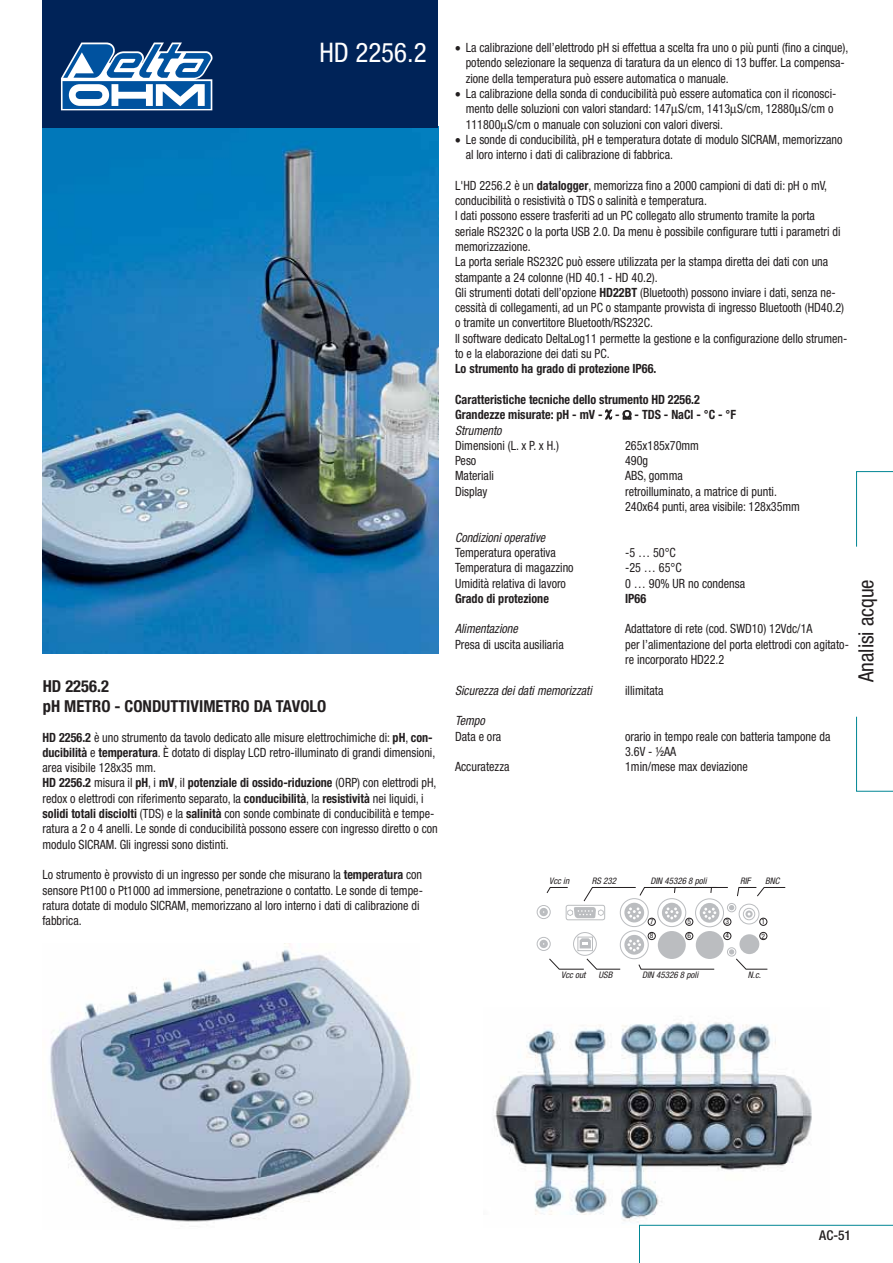
<style>
.page{position:relative;width:893px;height:1263px;background:#fff}
.page>*{position:absolute;margin:0;border:0;box-sizing:border-box;transform-origin:0 0}
.t1{font:condensed 27px "Helvetica Neue LT Std";color:#fff}
.t2{font:condensed 21px "Helvetica Neue LT Std";color:#231f20}
.t3{font:700 condensed 16.5px/19.8px "Helvetica Neue LT Std";color:#231f20}
.t4{font:500 condensed 13.5px "Helvetica Neue LT Std";color:#231f20}
.t5{font:condensed 12.75px/15.3px "Helvetica Neue LT Std";color:#231f20;scale:.95 1}
.t6{font:700 condensed 12.75px/15.3px "Helvetica Neue LT Std";color:#231f20;scale:.95 1}
.t7{font:italic condensed 12.75px "Helvetica Neue LT Std";color:#231f20;scale:.95 1}
.t8{font:italic condensed 9px "Helvetica Neue LT Std";color:#231f20}
.t9{font:condensed 7.5px "Helvetica Neue LT Std";color:#231f20}
.s1{font-weight:700}
</style>
<div class="page">
<svg style="left:856px;top:471px;width:37px;height:321px"></svg>
<img style="left:43px;top:128px;width:395px;height:525px">
<div style="left:43px;top:0;width:395px;height:128px;background:#002358"></div>
<svg style="left:61px;top:43px;width:152px;height:67px;background:#6792bd"></svg>
<img style="left:50px;top:949px;width:364px;height:273px">
<img style="left:493px;top:1022px;width:336px;height:203px">
<svg style="left:639px;top:1225px;width:254px;height:38px"></svg>
<div style="left:620px;top:898px;width:28px;height:29px;border:1px solid #bbbdc0;border-radius:50%"></div>
<div style="left:624px;top:903px;width:20px;height:19px;background:#bbbdc0;border-radius:50%"></div>
<svg style="left:638px;top:964px;width:77px;height:6px"></svg>
<div style="left:727px;top:948px;width:9px;height:8px;border:1px solid #bbbdc0;border-radius:50%"></div>
<div style="left:537px;top:937px;width:13px;height:14px;border:1px solid #bbbdc0;border-radius:50%"></div>
<div style="left:739px;top:904px;width:20px;height:20px;border:1px solid #bbbdc0;border-radius:50%"></div>
<div style="left:657px;top:898px;width:29px;height:29px;border:1px solid #bbbdc0;border-radius:50%"></div>
<div style="left:662px;top:903px;width:20px;height:19px;background:#bbbdc0;border-radius:50%"></div>
<div style="left:695px;top:899px;width:29px;height:28px;border:1px solid #bbbdc0;border-radius:50%"></div>
<svg style="left:700px;top:903px;width:19px;height:20px"></svg>
<div style="left:539px;top:940px;width:9px;height:8px;background:#bbbdc0;border-radius:50%"></div>
<div style="left:696px;top:931px;width:28px;height:28px;background:#bbbdc0;border-radius:50%"></div>
<div style="left:658px;top:931px;width:28px;height:28px;background:#bbbdc0;border-radius:50%"></div>
<div style="left:739px;top:934px;width:20px;height:20px;background:#bbbdc0;border-radius:50%"></div>
<div style="left:537px;top:905px;width:13px;height:14px;border:1px solid #bbbdc0;border-radius:50%"></div>
<div style="left:539px;top:908px;width:9px;height:8px;background:#bbbdc0;border-radius:50%"></div>
<div style="left:759px;top:932px;width:8px;height:8px;border:1px solid #231f20;border-radius:50%"></div>
<div style="left:723px;top:932px;width:8px;height:8px;border:1px solid #231f20;border-radius:50%"></div>
<div style="left:685px;top:932px;width:8px;height:8px;border:1px solid #231f20;border-radius:50%"></div>
<div style="left:648px;top:932px;width:7px;height:8px;border:1px solid #231f20;border-radius:50%"></div>
<div style="left:759px;top:918px;width:8px;height:8px;border:1px solid #231f20;border-radius:50%"></div>
<div style="left:723px;top:918px;width:8px;height:8px;border:1px solid #231f20;border-radius:50%"></div>
<div style="left:685px;top:918px;width:8px;height:8px;border:1px solid #231f20;border-radius:50%"></div>
<div style="left:648px;top:918px;width:7px;height:8px;border:1px solid #231f20;border-radius:50%"></div>
<div style="left:620px;top:931px;width:28px;height:28px;border:1px solid #bbbdc0;border-radius:50%"></div>
<div style="left:624px;top:935px;width:20px;height:20px;background:#bbbdc0;border-radius:50%"></div>
<svg style="left:627px;top:940px;width:14px;height:12px"></svg>
<svg style="left:543px;top:932px;width:78px;height:38px"></svg>
<svg style="left:729px;top:949px;width:39px;height:21px"></svg>
<svg style="left:543px;top:887px;width:243px;height:33px"></svg>
<svg style="left:605px;top:409px;width:7px;height:11px"></svg>
<svg style="left:622px;top:410px;width:9px;height:10px"></svg>
<h1 class="t1" style="left:319px;top:42px;width:109px">HD 2256.2</h1>
<p class="t3" style="left:43px;top:677px;width:285px">HD 2256.2<br>pH METRO - CONDUTTIVIMETRO DA TAVOLO</p>
<p class="t5" style="left:43px;top:730px;width:418px"><span class="s1">HD 2256.2</span> è uno strumento da tavolo dedicato alle misure elettrochimiche di: <span class="s1">pH</span>, <span class="s1">con&shy;ducibilità</span> e <span class="s1">temperatura</span>. È dotato di display LCD retro-illuminato di grandi dimensioni, area visibile 128x35 mm.<br><span class="s1">HD 2256.2</span> misura il <span class="s1">pH</span>, i <span class="s1">mV</span>, il <span class="s1">potenziale di ossido-riduzione</span> (ORP) con elettrodi pH, redox o elettrodi con riferimento separato, la <span class="s1">conducibilità</span>, la <span class="s1">resistività</span> nei liquidi, i <span class="s1">solidi totali disciolti</span> (TDS) e la <span class="s1">salinità</span> con sonde combinate di conducibilità e tempe&shy;ratura a 2 o 4 anelli. Le sonde di conducibilità possono essere con ingresso diretto o con modulo SICRAM. Gli ingressi sono distinti.</p>
<p class="t5" style="left:43px;top:868px;width:402px">Lo strumento è provvisto di un ingresso per sonde che misurano la <span class="s1">temperatura</span> con sensore Pt100 o Pt1000 ad immersione, penetrazione o contatto. Le sonde di tempe&shy;ratura dotate di modulo SICRAM, memorizzano al loro interno i dati di calibrazione di fabbrica.</p>
<p class="t5" style="left:466px;top:41px;width:404px;text-indent:-11px">• La calibrazione dell’elettrodo pH si effettua a scelta fra uno o più punti (fino a cinque), potendo selezionare la sequenza di taratura da un elenco di 13 buffer. La compensa&shy;zione della temperatura può essere automatica o manuale.</p>
<p class="t5" style="left:466px;top:87px;width:392px;text-indent:-11px">• La calibrazione della sonda di conducibilità può essere automatica con il riconosci&shy;mento delle soluzioni con valori standard: 147 S/cm, 1413 S/cm, 12880 S/cm o<br>111800 S/cm o manuale con soluzioni con valori diversi.</p>
<p class="t5" style="left:466px;top:133px;width:398px;text-indent:-11px">• Le sonde di conducibilità, pH e temperatura dotate di modulo SICRAM, memorizzano al loro interno i dati di calibrazione di fabbrica.</p>
<p class="t5" style="left:455px;top:179px;width:415px">L'HD 2256.2 è un <span class="s1">datalogger</span>, memorizza fino a 2000 campioni di dati di: pH o mV, conducibilità o resistività o TDS o salinità e temperatura.<br>I dati possono essere trasferiti ad un PC collegato allo strumento tramite la porta seriale RS232C o la porta USB 2.0. Da menu è possibile configurare tutti i parametri di memorizzazione.<br>La porta seriale RS232C può essere utilizzata per la stampa diretta dei dati con una stampante a 24 colonne (HD 40.1 - HD 40.2).<br>Gli strumenti dotati dell’opzione <span class="s1">HD22BT</span> (Bluetooth) possono inviare i dati, senza ne&shy;cessità di collegamenti, ad un PC o stampante provvista di ingresso Bluetooth (HD40.2) o tramite un convertitore Bluetooth/RS232C.<br>Il software dedicato DeltaLog11 permette la gestione e la configurazione dello strumen&shy;to e la elaborazione dei dati su PC.</p>
<p class="t6" style="left:455px;top:362px;width:213px">Lo strumento ha grado di protezione IP66.</p>
<p class="t6" style="left:455px;top:393px;width:297px">Caratteristiche tecniche dello strumento HD 2256.2<br>Grandezze misurate: pH - mV - - - TDS - NaCl - °C - °F</p>
<p class="t7" style="left:455px;top:425px;width:51px">Strumento</p>
<p class="t5" style="left:455px;top:439px;width:111px">Dimensioni (L. x P. x H.)</p>
<p class="t5" style="left:625px;top:439px;width:79px">265x185x70mm</p>
<p class="t5" style="left:455px;top:454px;width:24px">Peso</p>
<p class="t5" style="left:625px;top:454px;width:26px">490g</p>
<p class="t5" style="left:455px;top:469px;width:42px">Materiali</p>
<p class="t5" style="left:625px;top:469px;width:62px">ABS, gomma</p>
<p class="t5" style="left:455px;top:485px;width:36px">Display</p>
<p class="t5" style="left:625px;top:485px;width:186px">retroilluminato, a matrice di punti.<br>240x64 punti, area visibile: 128x35mm</p>
<p class="t7" style="left:455px;top:533px;width:97px">Condizioni operative</p>
<p class="t5" style="left:455px;top:546px;width:108px">Temperatura operativa</p>
<p class="t5" style="left:625px;top:546px;width:55px">-5 … 50°C</p>
<p class="t5" style="left:455px;top:561px;width:126px">Temperatura di magazzino</p>
<p class="t5" style="left:625px;top:561px;width:61px">-25 … 65°C</p>
<p class="t5" style="left:455px;top:576px;width:118px">Umidità relativa di lavoro</p>
<p class="t5" style="left:625px;top:576px;width:128px">0 … 90% UR no condensa</p>
<p class="t6" style="left:455px;top:592px;width:100px">Grado di protezione</p>
<p class="t6" style="left:625px;top:592px;width:24px">IP66</p>
<p class="t7" style="left:455px;top:624px;width:68px">Alimentazione</p>
<p class="t5" style="left:625px;top:622px;width:199px">Adattatore di rete (cod. SWD10) 12Vdc/1A</p>
<p class="t5" style="left:455px;top:638px;width:116px">Presa di uscita ausiliaria</p>
<p class="t5" style="left:625px;top:638px;width:237px">per l’alimentazione del porta elettrodi con agitato&shy;re incorporato HD22.2</p>
<p class="t7" style="left:455px;top:686px;width:145px">Sicurezza dei dati memorizzati</p>
<p class="t5" style="left:625px;top:684px;width:42px">illimitata</p>
<p class="t7" style="left:455px;top:716px;width:33px">Tempo</p>
<p class="t5" style="left:455px;top:729px;width:50px">Data e ora</p>
<p class="t5" style="left:625px;top:729px;width:217px">orario in tempo reale con batteria tampone da<br>3.6V - ½AA</p>
<p class="t5" style="left:455px;top:760px;width:59px">Accuratezza</p>
<p class="t5" style="left:625px;top:760px;width:131px">1min/mese max deviazione</p>
<h2 class="t2" style="left:858px;top:682px;width:105px;rotate:-90deg">Analisi acque</h2>
<p class="t8" style="left:765px;top:878px;width:16px">BNC</p>
<p class="t8" style="left:549px;top:878px;width:21px">Vcc in</p>
<p class="t8" style="left:592px;top:878px;width:26px">RS 232</p>
<p class="t8" style="left:650px;top:878px;width:58px">DIN 45326 8 poli</p>
<p class="t9" style="left:650px;top:919px;width:5px">7</p>
<p class="t9" style="left:687px;top:919px;width:5px">5</p>
<p class="t9" style="left:725px;top:919px;width:5px">3</p>
<p class="t9" style="left:762px;top:919px;width:5px">1</p>
<p class="t9" style="left:650px;top:933px;width:5px">8</p>
<p class="t9" style="left:687px;top:933px;width:5px">6</p>
<p class="t9" style="left:725px;top:933px;width:5px">4</p>
<p class="t9" style="left:762px;top:933px;width:5px">2</p>
<p class="t8" style="left:740px;top:878px;width:12px">RIF</p>
<p class="t8" style="left:598px;top:971px;width:15px">USB</p>
<p class="t8" style="left:642px;top:971px;width:58px">DIN 45326 8 poli</p>
<p class="t8" style="left:561px;top:971px;width:26px">Vcc out</p>
<p class="t8" style="left:748px;top:971px;width:15px">N.c.</p>
<p class="t4" style="left:819px;top:1228px;width:33px">AC-51</p>
</div>
